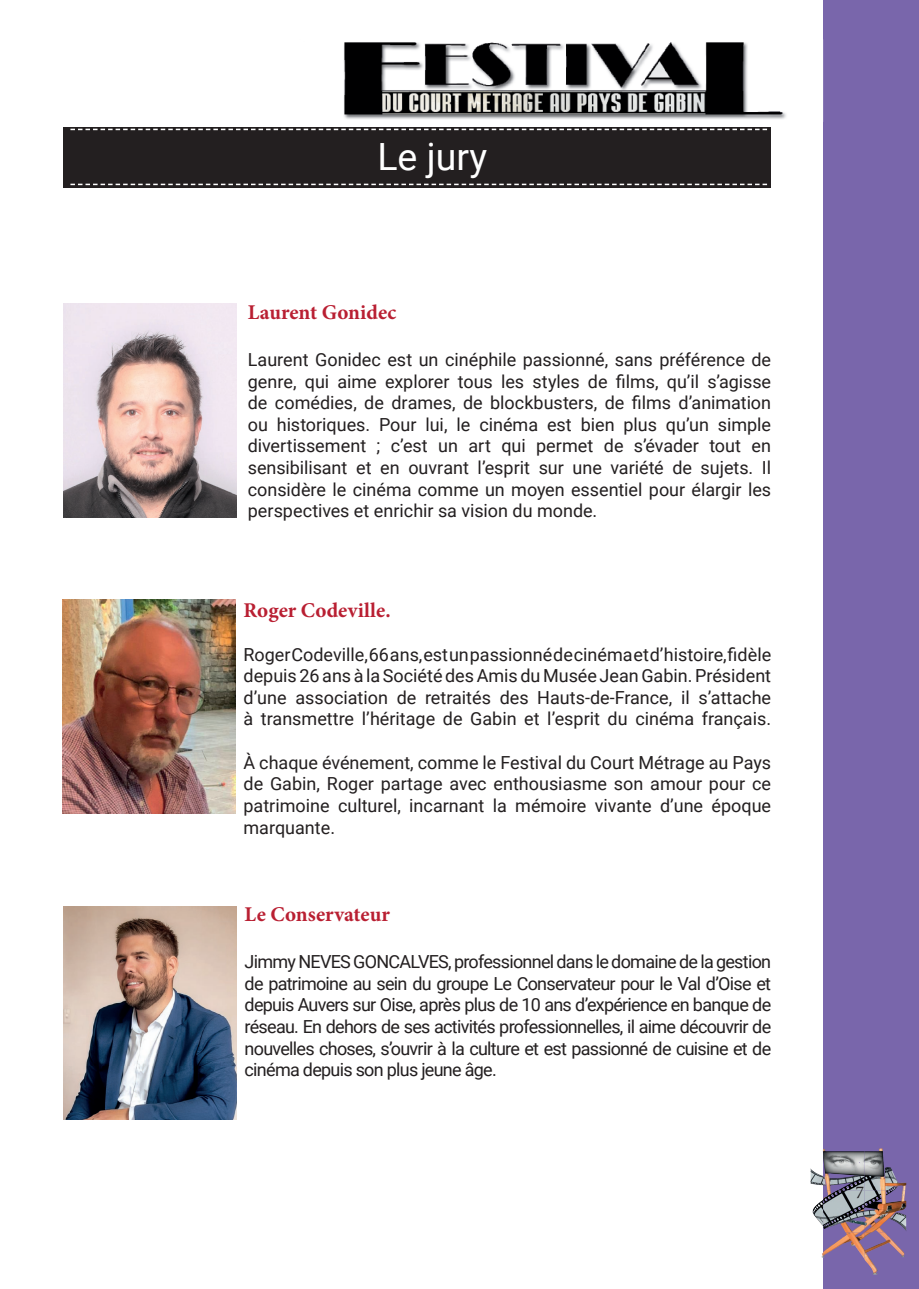
<style>
.page{position:relative;width:919px;height:1289px;background:#fff}
.page>*{position:absolute;margin:0;border:0;box-sizing:border-box;transform-origin:0 0}
.t1{font:37.5px "Roboto";color:#fff}
.t2{font:700 21px "Minion Pro";letter-spacing:.005em;color:#b91f32}
.t3{font:18px/21.6px "Roboto";color:#231f20;text-align:justify}
.t4{font:18px "Minion Pro";color:#231f20}
</style>
<div class="page">
<div style="left:823px;top:0;width:95px;height:1288px;background:#7966ab"></div>
<img style="left:810px;top:1151px;width:13px;height:75px">
<img style="left:823px;top:1148px;width:83px;height:84px">
<img style="left:823px;top:1232px;width:41px;height:26px">
<img style="left:864px;top:1232px;width:40px;height:42px">
<img style="left:64px;top:304px;width:172px;height:213px">
<img style="left:64px;top:906px;width:172px;height:213px">
<div style="left:64px;top:126px;width:707px;height:61px;background:#231f20"></div>
<svg style="left:70px;top:184px;width:697px;height:1px"></svg>
<svg style="left:70px;top:129px;width:697px;height:1px"></svg>
<img style="left:63px;top:600px;width:172px;height:213px">
<img style="left:344px;top:42px;width:442px;height:77px">
<h1 class="t1" style="left:377px;top:130px;width:111px">Le jury</h1>
<p class="t2" style="left:248px;top:297px;width:150px">Laurent Gonidec</p>
<p class="t3" style="left:248px;top:348px;width:525px">Laurent Gonidec est un cinéphile passionné, sans préférence de genre, qui aime explorer tous les styles de films, qu’il s’agisse de comédies, de drames, de blockbusters, de films d’animation ou historiques. Pour lui, le cinéma est bien plus qu’un simple divertissement ; c’est un art qui permet de s’évader tout en sensibilisant et en ouvrant l’esprit sur une variété de sujets. Il considère le cinéma comme un moyen essentiel pour élargir les perspectives et enrichir sa vision du monde.</p>
<p class="t2" style="left:243px;top:596px;width:149px">Roger Codeville.</p>
<p class="t3" style="left:243px;top:642px;width:529px">Roger Codeville, 66 ans, est un passionné de cinéma et d’histoire, fidèle depuis 26 ans à la Société des Amis du Musée Jean Gabin. Président d’une association de retraités des Hauts-de-France, il s’attache à transmettre l’héritage de Gabin et l’esprit du cinéma français.</p>
<p class="t3" style="left:243px;top:750px;width:529px">À chaque événement, comme le Festival du Court Métrage au Pays de Gabin, Roger partage avec enthousiasme son amour pour ce patrimoine culturel, incarnant la mémoire vivante d’une époque marquante.</p>
<p class="t2" style="left:244px;top:899px;width:147px">Le Conservateur</p>
<p class="t3" style="left:244px;top:950px;width:528px">Jimmy NEVES GONCALVES, professionnel dans le domaine de la gestion de patrimoine au sein du groupe Le Conservateur pour le Val d’Oise et depuis Auvers sur Oise, après plus de 10 ans d’expérience en banque de réseau. En dehors de ses activités professionnelles, il aime découvrir de nouvelles choses, s’ouvrir à la culture et est passionné de cuisine et de cinéma depuis son plus jeune âge.</p>
<p class="t4" style="left:855px;top:1180px;width:10px">7</p>
</div>
